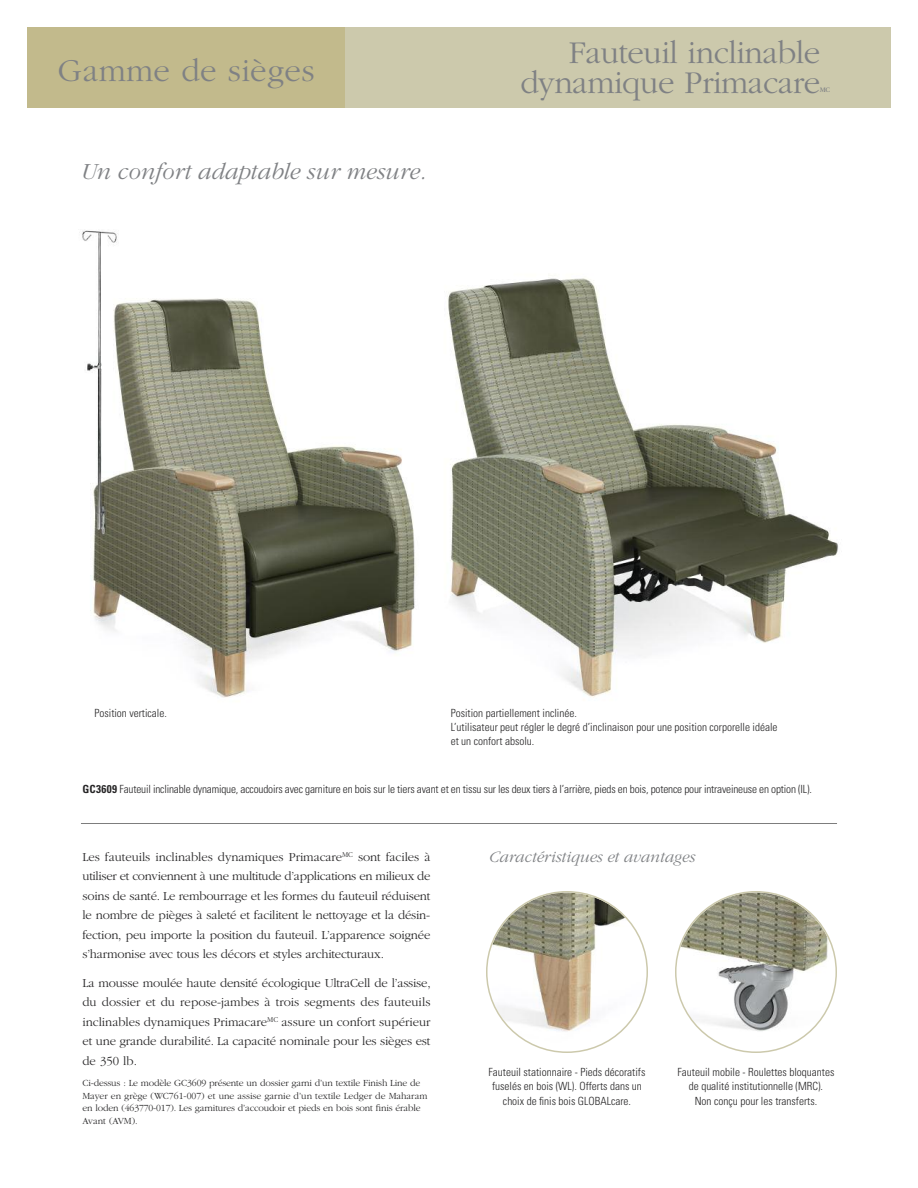
<style>
.page{position:relative;width:918px;height:1188px;background:#fff}
.page>*{position:absolute;margin:0;border:0;box-sizing:border-box;transform-origin:0 0}
.t1{font:300 33px/30px "ITC Garamond Std";letter-spacing:-.015em;color:#7f8184;text-align:right}
.t2{font:300 33px "ITC Garamond Std";letter-spacing:.01em;color:#7f8184}
.t3{font:italic 300 24px "ITC Garamond Std";color:#7f8184}
.t4{font:italic 300 16.5px "ITC Garamond Std";color:#7f8184}
.t5{font:300 12.75px/19.5px "ITC Garamond Std";letter-spacing:-.01em;color:#272627;text-align:justify}
.t6{font:300 condensed 11.25px/14.2px "Univers LT Std";color:#272627;text-align:center}
.t7{font:300 9.75px/12.8px "ITC Garamond Std";letter-spacing:-.015em;color:#272627}
.t8{font:7.2px "ITC Garamond Std";color:#7f8184}
.s1{font-weight:700}
</style>
<div class="page">
<div style="left:27px;top:27px;width:319px;height:81px;background:#c2ba8c"></div>
<div style="left:346px;top:27px;width:545px;height:81px;background:#ccc9ac"></div>
<img style="left:79px;top:230px;width:337px;height:468px">
<img style="left:447px;top:278px;width:391px;height:420px">
<hr style="left:81px;top:823px;width:756px;height:1px;background:#7d7d7d">
<svg style="left:486px;top:891px;width:162px;height:162px"></svg>
<svg style="left:675px;top:891px;width:162px;height:162px"></svg>
<h1 class="t2" style="left:58px;top:59px;width:258px">Gamme de sièges</h1>
<h2 class="t3" style="left:81px;top:162px;width:347px">Un confort adaptable sur mesure.</h2>
<h1 class="t1" style="left:520px;top:40px;width:302px">Fauteuil inclinable dynamique Primacare</h1>
<p class="t8" style="left:820px;top:88px;width:12px">MC</p>
<p class="t6" style="left:94px;top:707px;width:74px">Position verticale.</p>
<p class="t6" style="left:451px;top:707px;width:328px;text-align:left">Position partiellement inclinée.<br>L’utilisateur peut régler le degré d’inclinaison pour une position corporelle idéale et un confort absolu.</p>
<p class="t6" style="left:82px;top:783px;width:731px"><span class="s1">GC3609</span> Fauteuil inclinable dynamique, accoudoirs avec garniture en bois sur le tiers avant et en tissu sur les deux tiers à l’arrière, pieds en bois, potence pour intraveineuse en option (IL).</p>
<p class="t4" style="left:489px;top:851px;width:208px">Caractéristiques et avantages</p>
<p class="t5" style="left:82px;top:848px;width:350px">Les fauteuils inclinables dynamiques Primacare<sup>MC</sup> sont faciles à utiliser et conviennent à une multitude d’applications en milieux de soins de santé. Le rembourrage et les formes du fauteuil réduisent le nombre de pièges à saleté et facilitent le nettoyage et la désin&shy;fection, peu importe la position du fauteuil. L’apparence soignée s’harmonise avec tous les décors et styles architecturaux.</p>
<p class="t5" style="left:82px;top:974px;width:350px">La mousse moulée haute densité écologique UltraCell de l’assise, du dossier et du repose-jambes à trois segments des fauteuils inclinables dynamiques Primacare<sup>MC</sup> assure un confort supérieur et une grande durabilité. La capacité nominale pour les sièges est de 350 lb.</p>
<p class="t7" style="left:82px;top:1077px;width:346px">Ci-dessus : Le modèle GC3609 présente un dossier garni d’un textile Finish Line de Mayer en grège (WC761-007) et une assise garnie d’un textile Ledger de Maharam en loden (463770-017). Les garnitures d’accoudoir et pieds en bois sont finis érable Avant (AVM).</p>
<p class="t6" style="left:678px;top:1066px;width:158px">Fauteuil mobile - Roulettes bloquantes de qualité institutionnelle (MRC).<br>Non conçu pour les transferts.</p>
<p class="t6" style="left:489px;top:1066px;width:158px">Fauteuil stationnaire - Pieds décoratifs fuselés en bois (WL). Offerts dans un choix de finis bois GLOBALcare.</p>
</div>
